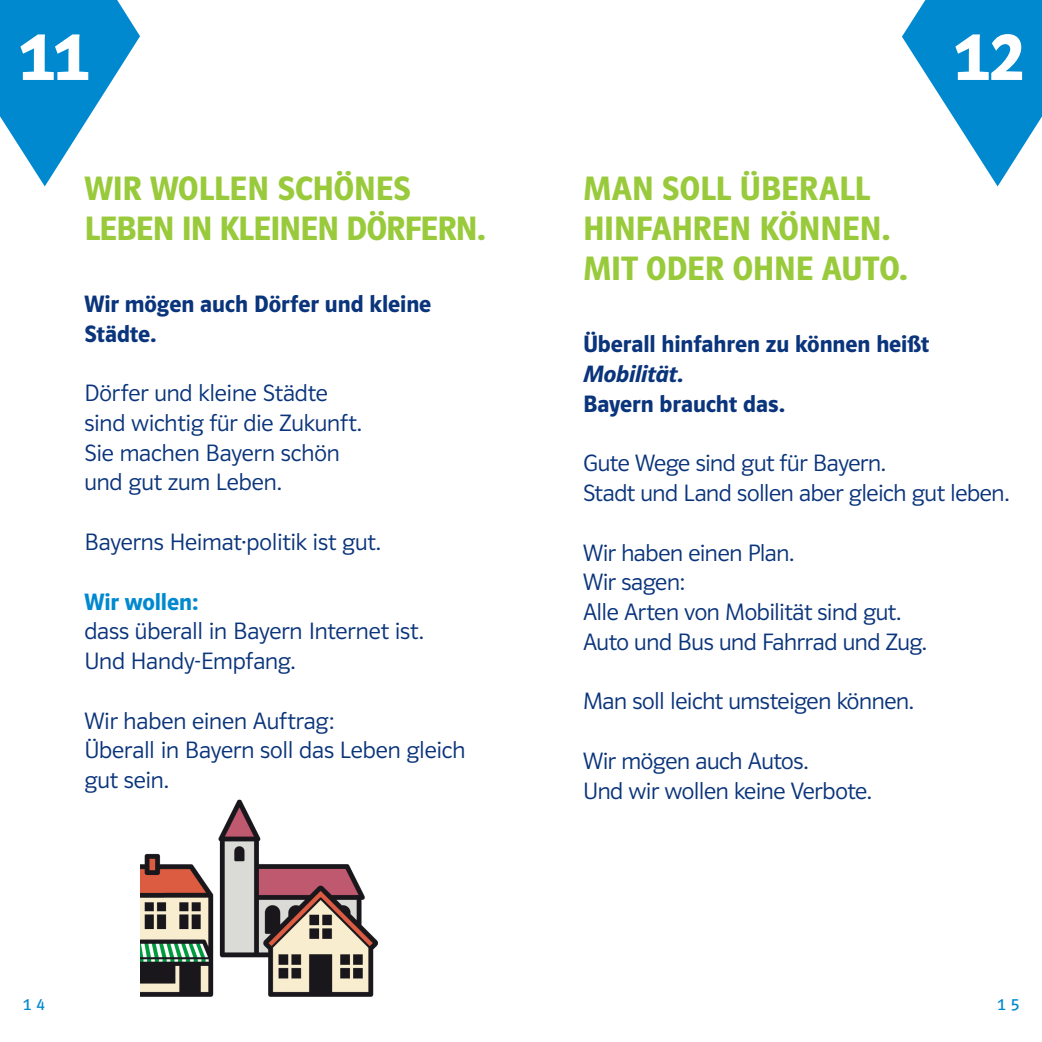
<style>
.page{position:relative;width:1042px;height:1042px;background:#fff}
.page>*{position:absolute;margin:0;border:0;box-sizing:border-box;transform-origin:0 0}
.t1{font:600 73.5px "Polo 22 R";color:#fff}
.t2{font:600 35px/40.2px "Polo 22 R";letter-spacing:-.01em;color:#99ca3b}
.t3{font:24.5px/29.8px "Polo 22 R Leicht";letter-spacing:-.01em;color:#0a347b}
.t4{font:600 24.5px/29.8px "Polo 22 R";letter-spacing:-.005em;color:#0a347b}
.t5{font:600 24.5px "Polo 22 R";letter-spacing:-.005em;color:#0089cf}
.t6{font:italic 600 24.5px "Polo 22 R";letter-spacing:-.005em;color:#0a347b}
.t7{font:17.5px "Polo 22 R Buch";color:#0089cf}
</style>
<div class="page">
<img style="left:140px;top:799px;width:237px;height:198px">
<svg style="left:0;top:0;width:140px;height:186px"></svg>
<svg style="left:902px;top:0;width:140px;height:186px"></svg>
<h1 class="t1" style="left:19px;top:17px;width:71px">11</h1>
<h1 class="t1" style="left:953px;top:17px;width:72px">12</h1>
<h2 class="t2" style="left:84px;top:169px;width:403px">WIR WOLLEN SCHÖNES<br>LEBEN IN KLEINEN DÖRFERN.</h2>
<p class="t4" style="left:84px;top:289px;width:348px">Wir mögen auch Dörfer und kleine<br>Städte.</p>
<p class="t3" style="left:84px;top:378px;width:279px">Dörfer und kleine Städte sind wichtig für die Zukunft.<br>Sie machen Bayern schön und gut zum Leben.</p>
<p class="t3" style="left:84px;top:527px;width:298px">Bayerns Heimat·politik ist gut.</p>
<p class="t5" style="left:84px;top:588px;width:115px">Wir wollen:</p>
<p class="t3" style="left:84px;top:616px;width:341px">dass überall in Bayern Internet ist.<br>Und Handy-Empfang.</p>
<p class="t3" style="left:84px;top:705px;width:382px">Wir haben einen Auftrag:<br>Überall in Bayern soll das Leben gleich gut sein.</p>
<h2 class="t2" style="left:583px;top:169px;width:326px">MAN SOLL ÜBERALL<br>HINFAHREN KÖNNEN.<br>MIT ODER OHNE AUTO.</h2>
<p class="t4" style="left:583px;top:330px;width:348px">Überall hinfahren zu können heißt</p>
<p class="t6" style="left:583px;top:361px;width:102px">Mobilität.</p>
<p class="t4" style="left:583px;top:389px;width:203px">Bayern braucht das.</p>
<p class="t3" style="left:583px;top:448px;width:428px">Gute Wege sind gut für Bayern.<br>Stadt und Land sollen aber gleich gut leben.</p>
<p class="t3" style="left:583px;top:537px;width:345px">Wir haben einen Plan.<br>Wir sagen:<br>Alle Arten von Mobilität sind gut.<br>Auto und Bus und Fahrrad und Zug.</p>
<p class="t3" style="left:583px;top:686px;width:332px">Man soll leicht umsteigen können.</p>
<p class="t3" style="left:583px;top:746px;width:290px">Wir mögen auch Autos.<br>Und wir wollen keine Verbote.</p>
<p class="t7" style="left:23px;top:995px;width:23px">1 4</p>
<p class="t7" style="left:997px;top:995px;width:23px">1 5</p>
</div>
